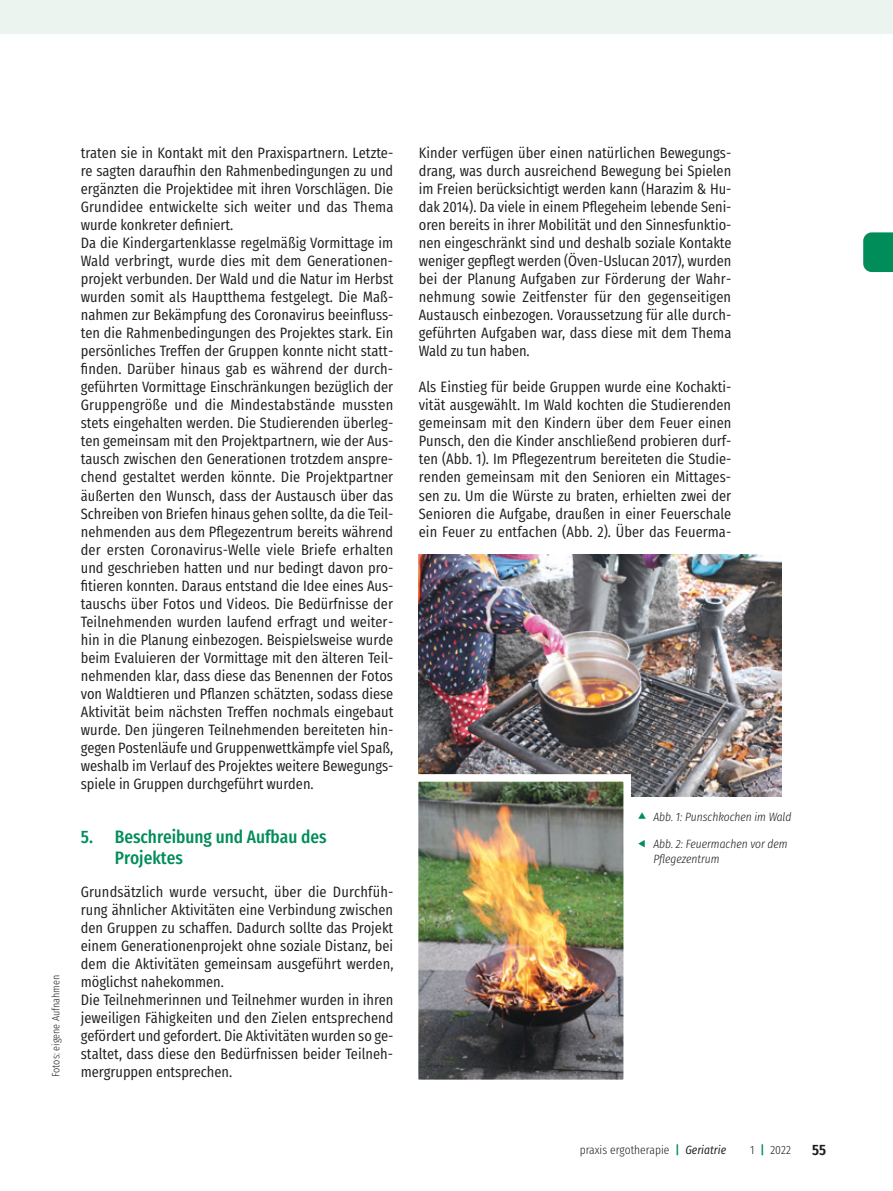
<style>
.page{position:relative;width:893px;height:1191px;background:#fff}
.page>*{position:absolute;margin:0;border:0;box-sizing:border-box;transform-origin:0 0}
.t1{font:500 18px/21.6px "Fira Sans Condensed";color:#008d5a}
.t2{font:15px/18px "Fira Sans Condensed";color:#1d1e1f}
.t3{font:600 15px "Fira Sans Condensed";color:#1d1e1f}
.t4{font:italic 300 12px/14.4px "Fira Sans Condensed";color:#1d1e1f}
.t5{font:300 12px "Fira Sans Condensed";color:#1d1e1f}
.t6{font:300 10.5px "Fira Sans Condensed";color:#1d1e1f}
.s1{font-weight:500;color:#008d5a}
.s2{font-weight:400;font-style:italic}
</style>
<div class="page">
<svg style="left:863px;top:232px;width:30px;height:40px"></svg>
<div style="left:0;top:0;width:893px;height:34px;background:#ebf4ef"></div>
<img style="left:419px;top:554px;width:362px;height:242px">
<img style="left:420px;top:783px;width:202px;height:295px">
<div style="left:411px;top:774px;width:220px;height:313px;border:8px solid #fff"></div>
<p class="t6" style="left:46px;top:1077px;width:104px;rotate:-90deg">Fotos: eigene Aufnahmen</p>
<p class="t2" style="left:81px;top:142px;width:314px">traten sie in Kontakt mit den Praxispartnern. Letzte&shy;re sagten daraufhin den Rahmenbedingungen zu und ergänzten die Projektidee mit ihren Vorschlägen. Die Grundidee entwickelte sich weiter und das Thema wurde konkreter definiert.<br>Da die Kindergartenklasse regelmäßig Vormittage im Wald verbringt, wurde dies mit dem Generationen&shy;projekt verbunden. Der Wald und die Natur im Herbst wurden somit als Hauptthema festgelegt. Die Maß&shy;nahmen zur Bekämpfung des Coronavirus beeinfluss&shy;ten die Rahmenbedingungen des Projektes stark. Ein persönliches Treffen der Gruppen konnte nicht statt&shy;finden. Darüber hinaus gab es während der durch&shy;geführten Vormittage Einschränkungen bezüglich der Gruppengröße und die Mindestabstände mussten stets eingehalten werden. Die Studierenden überleg&shy;ten gemeinsam mit den Projektpartnern, wie der Aus&shy;tausch zwischen den Generationen trotzdem anspre&shy;chend gestaltet werden könnte. Die Projektpartner äußerten den Wunsch, dass der Austausch über das Schreiben von Briefen hinaus gehen sollte, da die Teil&shy;nehmenden aus dem Pflegezentrum bereits während der ersten Coronavirus-Welle viele Briefe erhalten und geschrieben hatten und nur bedingt davon pro&shy;fitieren konnten. Daraus entstand die Idee eines Aus&shy;tauschs über Fotos und Videos. Die Bedürfnisse der Teilnehmenden wurden laufend erfragt und weiter&shy;hin in die Planung einbezogen. Beispielsweise wurde beim Evaluieren der Vormittage mit den älteren Teil&shy;nehmenden klar, dass diese das Benennen der Fotos von Waldtieren und Pflanzen schätzten, sodass diese Aktivität beim nächsten Treffen nochmals eingebaut wurde. Den jüngeren Teilnehmenden bereiteten hin&shy;gegen Postenläufe und Gruppenwettkämpfe viel Spaß, weshalb im Verlauf des Projektes weitere Bewegungs&shy;spiele in Gruppen durchgeführt wurden.</p>
<p class="t1" style="left:115px;top:823px;width:213px;text-indent:-34px">5. Beschreibung und Aufbau des<br>Projektes</p>
<p class="t2" style="left:81px;top:880px;width:314px">Grundsätzlich wurde versucht, über die Durchfüh&shy;rung ähnlicher Aktivitäten eine Verbindung zwischen den Gruppen zu schaffen. Dadurch sollte das Projekt einem Generationenprojekt ohne soziale Distanz, bei dem die Aktivitäten gemeinsam ausgeführt werden, möglichst nahekommen.<br>Die Teilnehmerinnen und Teilnehmer wurden in ihren jeweiligen Fähigkeiten und den Zielen entsprechend gefördert und gefordert. Die Aktivitäten wurden so ge&shy;staltet, dass diese den Bedürfnissen beider Teilneh&shy;mergruppen entsprechen.</p>
<p class="t2" style="left:419px;top:142px;width:314px;text-align:justify">Kinder verfügen über einen natürlichen Bewegungs&shy;drang, was durch ausreichend Bewegung bei Spielen im Freien berücksichtigt werden kann (Harazim &amp; Hu&shy;dak 2014). Da viele in einem Pflegeheim lebende Seni&shy;oren bereits in ihrer Mobilität und den Sinnesfunktio&shy;nen eingeschränkt sind und deshalb soziale Kontakte weniger gepflegt werden (Öven-Uslucan 2017), wurden bei der Planung Aufgaben zur Förderung der Wahr&shy;nehmung sowie Zeitfenster für den gegenseitigen Austausch einbezogen. Voraussetzung für alle durch&shy;geführten Aufgaben war, dass diese mit dem Thema Wald zu tun haben.</p>
<p class="t2" style="left:419px;top:376px;width:314px;text-align:justify">Als Einstieg für beide Gruppen wurde eine Kochakti&shy;vität ausgewählt. Im Wald kochten die Studierenden gemeinsam mit den Kindern über dem Feuer einen Punsch, den die Kinder anschließend probieren durf&shy;ten (Abb. 1). Im Pflegezentrum bereiteten die Studie&shy;renden gemeinsam mit den Senioren ein Mittages&shy;sen zu. Um die Würste zu braten, erhielten zwei der Senioren die Aufgabe, draußen in einer Feuerschale ein Feuer zu entfachen (Abb. 2). Über das Feuerma-</p>
<p class="t4" style="left:653px;top:809px;width:140px">Abb. 1: Punschkochen im Wald</p>
<p class="t4" style="left:653px;top:837px;width:136px">Abb. 2: Feuermachen vor dem<br>Pflegezentrum</p>
<p class="t5" style="left:580px;top:1139px;width:148px">praxis ergotherapie <span class="s1">|</span> <span class="s2">Geriatrie</span></p>
<p class="t5" style="left:750px;top:1139px;width:42px">1 <span class="s1">|</span> 2022</p>
<p class="t3" style="left:812px;top:1135px;width:15px">55</p>
</div>
